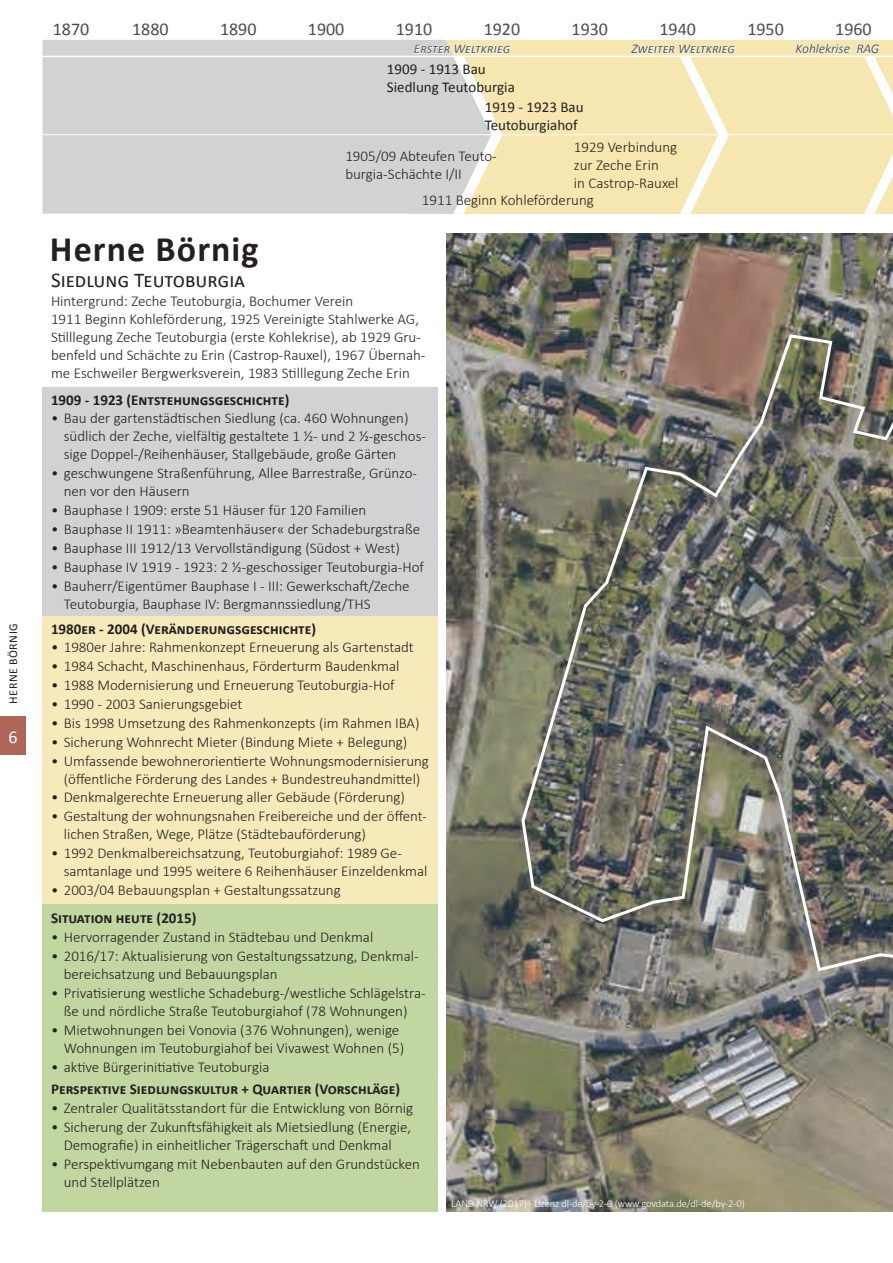
<style>
.page{position:relative;width:893px;height:1263px;background:#fff}
.page>*{position:absolute;margin:0;border:0;box-sizing:border-box;transform-origin:0 0}
.t1{font:700 36px "Calibri";letter-spacing:.03em;color:#231f20}
.t2{font:21px "Calibri";color:#231f20}
.t3{font:18px "Calibri";color:#4b4c4d}
.t4{font:18px "Calibri";color:#fff}
.t5{font:300 15px/18px "Calibri";color:#231f20}
.t6{font:700 15px "Calibri";color:#231f20}
.t7{font:15px/18px "Calibri";color:#231f20}
.t8{font:italic 13.5px "Calibri";letter-spacing:-.01em;color:#57585a}
.t9{font:12px "Calibri";letter-spacing:.04em;color:#231f20}
.t10{font:300 10.5px "Calibri";letter-spacing:-.01em;color:#fff}
</style>
<div class="page">
<div style="left:43px;top:387px;width:395px;height:274px;background:#d1d2d4"></div>
<div style="left:43px;top:617px;width:395px;height:391px;background:#f6eabb"></div>
<div style="left:443px;top:40px;width:450px;height:174px;background:#f6e7b1"></div>
<div style="left:43px;top:40px;width:367px;height:174px;background:#d1d2d4"></div>
<svg style="left:796px;top:43px;width:54px;height:13px"></svg>
<hr style="left:30px;top:56px;width:863px;height:1px;background:#fff">
<hr style="left:15px;top:134px;width:878px;height:1px;background:#fff">
<div style="left:43px;top:904px;width:395px;height:308px;background:#c2d6a1"></div>
<img style="left:446px;top:233px;width:447px;height:979px">
<img style="left:520px;top:333px;width:373px;height:661px">
<div style="left:0;top:717px;width:26px;height:38px;background:#af6658"></div>
<svg style="left:857px;top:44px;width:36px;height:170px"></svg>
<svg style="left:631px;top:44px;width:104px;height:170px"></svg>
<svg style="left:410px;top:40px;width:100px;height:174px"></svg>
<p class="t9" style="left:6px;top:703px;width:82px;rotate:-90deg">HERNE BÖRNIG</p>
<p class="t4" style="left:8px;top:725px;width:11px">6</p>
<p class="t3" style="left:53px;top:17px;width:38px">1870</p>
<p class="t3" style="left:132px;top:17px;width:38px">1880</p>
<p class="t3" style="left:220px;top:17px;width:38px">1890</p>
<p class="t3" style="left:308px;top:17px;width:38px">1900</p>
<p class="t3" style="left:396px;top:17px;width:38px">1910</p>
<p class="t3" style="left:484px;top:17px;width:38px">1920</p>
<p class="t3" style="left:572px;top:17px;width:38px">1930</p>
<p class="t3" style="left:659px;top:17px;width:38px">1940</p>
<p class="t3" style="left:747px;top:17px;width:38px">1950</p>
<p class="t3" style="left:835px;top:17px;width:38px">1960</p>
<p class="t8" style="left:796px;top:39px;width:56px">Kohlekrise</p>
<p class="t8" style="left:414px;top:39px;width:98px">Erster Weltkrieg</p>
<p class="t8" style="left:631px;top:39px;width:105px">Zweiter Weltkrieg</p>
<p class="t8" style="left:856px;top:39px;width:25px">RAG</p>
<p class="t7" style="left:387px;top:60px;width:129px">1909 - 1913 Bau<br>Siedlung Teutoburgia</p>
<p class="t7" style="left:485px;top:98px;width:100px">1919 - 1923 Bau<br>Teutoburgiahof</p>
<p class="t5" style="left:345px;top:146px;width:153px">1905/09 Abteufen Teuto&shy;burgia-Schächte I/II</p>
<p class="t5" style="left:574px;top:138px;width:105px">1929 Verbindung</p>
<p class="t5" style="left:574px;top:156px;width:86px">zur Zeche Erin</p>
<p class="t5" style="left:574px;top:174px;width:106px">in Castrop-Rauxel</p>
<p class="t5" style="left:422px;top:191px;width:173px">1911 Beginn Kohleförderung</p>
<h1 class="t1" style="left:50px;top:226px;width:210px">Herne Börnig</h1>
<h2 class="t2" style="left:51px;top:267px;width:195px">Siedlung Teutoburgia</h2>
<p class="t5" style="left:51px;top:292px;width:376px">Hintergrund: Zeche Teutoburgia, Bochumer Verein<br>1911 Beginn Kohleförderung, 1925 Vereinigte Stahlwerke AG, Stilllegung Zeche Teutoburgia (erste Kohlekrise), ab 1929 Gru&shy;benfeld und Schächte zu Erin (Castrop-Rauxel), 1967 Übernah&shy;me Eschweiler Bergwerksverein, 1983 Stilllegung Zeche Erin</p>
<p class="t6" style="left:51px;top:391px;width:240px">1909 - 1923 (Entstehungsgeschichte)</p>
<p class="t5" style="left:64px;top:409px;width:364px;text-indent:-13px">• Bau der gartenstädtischen Siedlung (ca. 460 Wohnungen) südlich der Zeche, vielfältig gestaltete 1 ½- und 2 ½-geschos&shy;sige Doppel-/Reihenhäuser, Stallgebäude, große Gärten</p>
<p class="t5" style="left:64px;top:463px;width:355px;text-indent:-13px">• geschwungene Straßenführung, Allee Barrestraße, Grünzo&shy;nen vor den Häusern</p>
<p class="t5" style="left:51px;top:500px;width:317px">• Bauphase I 1909: erste 51 Häuser für 120 Familien</p>
<p class="t5" style="left:51px;top:519px;width:371px">• Bauphase II 1911: »Beamtenhäuser« der Schadeburgstraße</p>
<p class="t5" style="left:51px;top:538px;width:350px">• Bauphase III 1912/13 Vervollständigung (Südost + West)</p>
<p class="t5" style="left:51px;top:557px;width:375px">• Bauphase IV 1919 - 1923: 2 ½-geschossiger Teutoburgia-Hof</p>
<p class="t5" style="left:64px;top:576px;width:347px;text-indent:-13px">• Bauherr/Eigentümer Bauphase I - III: Gewerkschaft/Zeche<br>Teutoburgia, Bauphase IV: Bergmannssiedlung/THS</p>
<p class="t6" style="left:51px;top:619px;width:267px">1980er - 2004 (Veränderungsgeschichte)</p>
<p class="t5" style="left:51px;top:638px;width:364px">• 1980er Jahre: Rahmenkonzept Erneuerung als Gartenstadt</p>
<p class="t5" style="left:51px;top:657px;width:350px">• 1984 Schacht, Maschinenhaus, Förderturm Baudenkmal</p>
<p class="t5" style="left:51px;top:675px;width:345px">• 1988 Modernisierung und Erneuerung Teutoburgia-Hof</p>
<p class="t5" style="left:51px;top:694px;width:193px">• 1990 - 2003 Sanierungsgebiet</p>
<p class="t5" style="left:51px;top:713px;width:370px">• Bis 1998 Umsetzung des Rahmenkonzepts (im Rahmen IBA)</p>
<p class="t5" style="left:51px;top:732px;width:358px">• Sicherung Wohnrecht Mieter (Bindung Miete + Belegung)</p>
<p class="t5" style="left:51px;top:751px;width:379px;text-align:center">• Umfassende bewohnerorientierte Wohnungsmodernisierung (öffentliche Förderung des Landes + Bundestreuhandmittel)</p>
<p class="t5" style="left:51px;top:788px;width:355px">• Denkmalgerechte Erneuerung aller Gebäude (Förderung)</p>
<p class="t5" style="left:64px;top:807px;width:365px;text-indent:-13px">• Gestaltung der wohnungsnahen Freibereiche und der öffent&shy;lichen Straßen, Wege, Plätze (Städtebauförderung)</p>
<p class="t5" style="left:64px;top:843px;width:365px;text-indent:-13px">• 1992 Denkmalbereichsatzung, Teutoburgiahof: 1989 Ge&shy;samtanlage und 1995 weitere 6 Reihenhäuser Einzeldenkmal</p>
<p class="t5" style="left:51px;top:880px;width:291px">• 2003/04 Bebauungsplan + Gestaltungssatzung</p>
<p class="t6" style="left:51px;top:908px;width:147px">Situation heute (2015)</p>
<p class="t5" style="left:51px;top:928px;width:324px">• Hervorragender Zustand in Städtebau und Denkmal</p>
<p class="t5" style="left:64px;top:946px;width:356px;text-indent:-13px">• 2016/17: Aktualisierung von Gestaltungssatzung, Denkmal&shy;bereichsatzung und Bebauungsplan</p>
<p class="t5" style="left:51px;top:983px;width:376px;text-align:center">• Privatisierung westliche Schadeburg-/westliche Schlägelstra&shy;ße und nördliche Straße Teutoburgiahof (78 Wohnungen)</p>
<p class="t5" style="left:64px;top:1020px;width:342px;text-indent:-13px">• Mietwohnungen bei Vonovia (376 Wohnungen), wenige<br>Wohnungen im Teutoburgiahof bei Vivawest Wohnen (5)</p>
<p class="t5" style="left:51px;top:1057px;width:220px">• aktive Bürgerinitiative Teutoburgia</p>
<p class="t6" style="left:51px;top:1079px;width:351px">Perspektive Siedlungskultur + Quartier (Vorschläge)</p>
<p class="t5" style="left:51px;top:1098px;width:364px">• Zentraler Qualitätsstandort für die Entwicklung von Börnig</p>
<p class="t5" style="left:51px;top:1117px;width:362px;text-align:center">• Sicherung der Zukunftsfähigkeit als Mietsiedlung (Energie,<br>Demografie) in einheitlicher Trägerschaft und Denkmal</p>
<p class="t5" style="left:64px;top:1154px;width:358px;text-indent:-13px">• Perspektivumgang mit Nebenbauten auf den Grundstücken und Stellplätzen</p>
<p class="t10" style="left:451px;top:1196px;width:295px">LAND NRW (2017) - Lizenz dl-de/by-2-0 (www.govdata.de/dl-de/by-2-0)</p>
</div>
